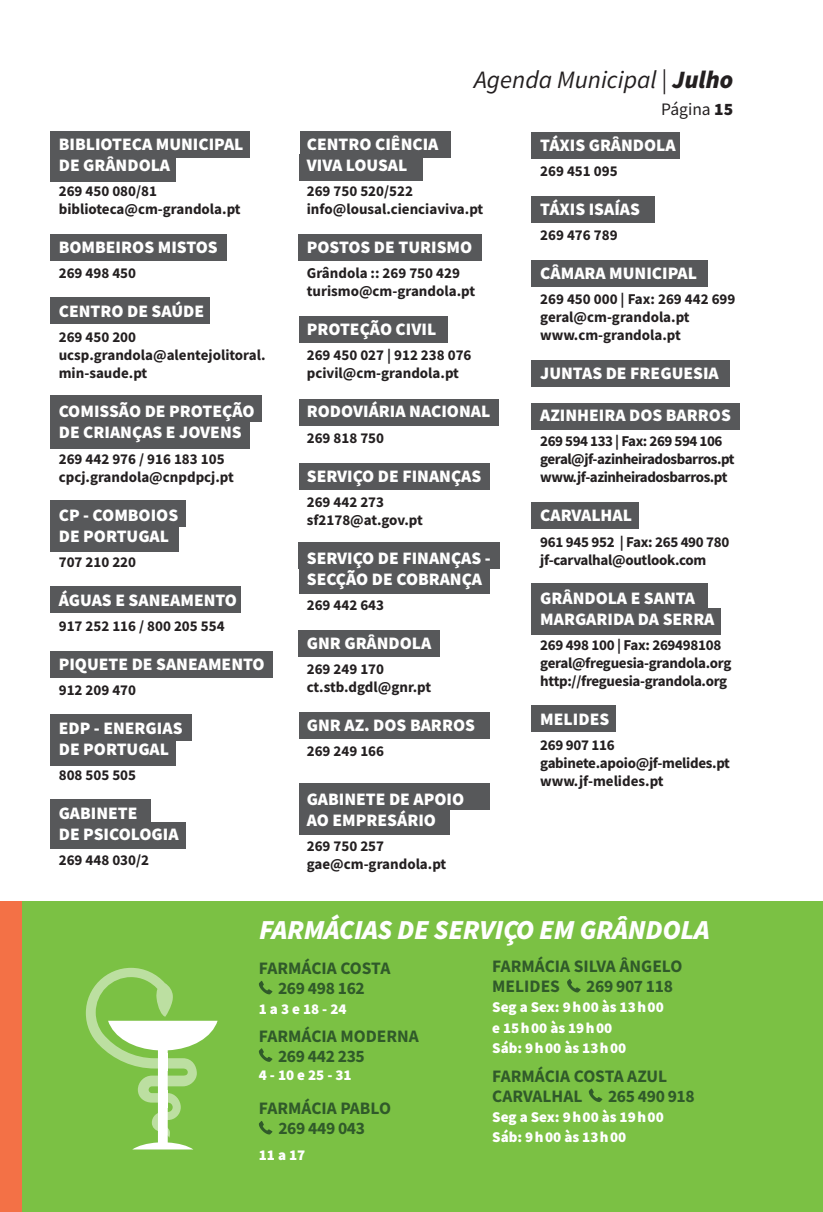
<style>
.page{position:relative;width:823px;height:1212px;background:#fff}
.page>*{position:absolute;margin:0;border:0;box-sizing:border-box;transform-origin:0 0}
.t1{font:italic 900 27.5px "Source Sans Pro";letter-spacing:-.01em;color:#fff}
.t2{font:italic 25px "Source Sans Pro";color:#231f20}
.t3{font:900 17.5px/21px "Source Sans Pro";color:#fff}
.t4{font:700 17.5px/20px "Source Sans Pro";color:#305a2a}
.t5{font:700 17.5px/20px "Source Sans Pro";letter-spacing:-.02em;color:#305a2a;text-align:center}
.t6{font:17.5px "Source Sans Pro";color:#231f20}
.t7{font:700 15px/18px "Source Sans Pro";color:#231f20}
.t8{font:700 15px "Source Sans Pro";letter-spacing:-.02em;color:#231f20}
.t9{font:900 15px/20px "Source Sans Pro";color:#fff}
.t10{font:700 15px "Source Sans Pro";letter-spacing:-.03em;color:#231f20}
.s1{font-weight:900}
</style>
<div class="page">
<div style="left:298px;top:630px;width:142px;height:26px;background:#57585a"></div>
<div style="left:50px;top:651px;width:222px;height:26px;background:#57585a"></div>
<div style="left:299px;top:154px;width:123px;height:27px;background:#57585a"></div>
<div style="left:50px;top:131px;width:199px;height:26px;background:#57585a"></div>
<div style="left:50px;top:234px;width:177px;height:26px;background:#57585a"></div>
<div style="left:50px;top:395px;width:211px;height:27px;background:#57585a"></div>
<div style="left:50px;top:422px;width:199px;height:26px;background:#57585a"></div>
<div style="left:50px;top:500px;width:136px;height:27px;background:#57585a"></div>
<div style="left:50px;top:525px;width:129px;height:26px;background:#57585a"></div>
<div style="left:50px;top:586px;width:191px;height:26px;background:#57585a"></div>
<div style="left:50px;top:714px;width:141px;height:27px;background:#57585a"></div>
<div style="left:50px;top:739px;width:126px;height:27px;background:#57585a"></div>
<div style="left:50px;top:799px;width:100px;height:27px;background:#57585a"></div>
<div style="left:50px;top:822px;width:136px;height:27px;background:#57585a"></div>
<div style="left:298px;top:235px;width:183px;height:26px;background:#57585a"></div>
<div style="left:298px;top:316px;width:149px;height:27px;background:#57585a"></div>
<div style="left:298px;top:399px;width:200px;height:27px;background:#57585a"></div>
<div style="left:298px;top:463px;width:191px;height:27px;background:#57585a"></div>
<div style="left:298px;top:542px;width:201px;height:27px;background:#57585a"></div>
<div style="left:531px;top:197px;width:123px;height:26px;background:#57585a"></div>
<div style="left:298px;top:567px;width:191px;height:26px;background:#57585a"></div>
<div style="left:531px;top:133px;width:149px;height:26px;background:#57585a"></div>
<div style="left:531px;top:583px;width:177px;height:26px;background:#57585a"></div>
<div style="left:531px;top:608px;width:189px;height:27px;background:#57585a"></div>
<div style="left:531px;top:360px;width:198px;height:27px;background:#57585a"></div>
<div style="left:531px;top:502px;width:107px;height:27px;background:#57585a"></div>
<div style="left:50px;top:156px;width:126px;height:26px;background:#57585a"></div>
<div style="left:50px;top:298px;width:159px;height:26px;background:#57585a"></div>
<div style="left:299px;top:131px;width:151px;height:26px;background:#57585a"></div>
<div style="left:531px;top:260px;width:177px;height:27px;background:#57585a"></div>
<div style="left:531px;top:705px;width:84px;height:26px;background:#57585a"></div>
<div style="left:531px;top:403px;width:208px;height:27px;background:#57585a"></div>
<div style="left:298px;top:712px;width:191px;height:26px;background:#57585a"></div>
<div style="left:298px;top:783px;width:191px;height:27px;background:#57585a"></div>
<div style="left:298px;top:808px;width:151px;height:27px;background:#57585a"></div>
<div style="left:21px;top:902px;width:801px;height:310px;background:#7bc144"></div>
<svg style="left:86px;top:968px;width:131px;height:181px"></svg>
<div style="left:158px;top:1090px;width:10px;height:17px;background:#fff"></div>
<div style="left:158px;top:1053px;width:10px;height:18px;background:#fff"></div>
<svg style="left:259px;top:981px;width:13px;height:13px"></svg>
<svg style="left:259px;top:1048px;width:13px;height:14px"></svg>
<svg style="left:259px;top:1121px;width:13px;height:13px"></svg>
<svg style="left:567px;top:979px;width:13px;height:13px"></svg>
<svg style="left:588px;top:1088px;width:14px;height:14px"></svg>
<div style="left:0;top:902px;width:21px;height:310px;background:#f37146"></div>
<p class="t3" style="left:59px;top:133px;width:186px">BIBLIOTECA MUNICIPAL</p>
<p class="t3" style="left:59px;top:154px;width:113px">DE GRÂNDOLA</p>
<p class="t7" style="left:59px;top:182px;width:100px">269 450 080/81</p>
<p class="t7" style="left:59px;top:200px;width:183px">biblioteca@cm-grandola.pt</p>
<p class="t3" style="left:59px;top:237px;width:160px">BOMBEIROS MISTOS</p>
<p class="t7" style="left:59px;top:264px;width:79px">269 498 450</p>
<p class="t3" style="left:59px;top:301px;width:147px">CENTRO DE SAÚDE</p>
<p class="t7" style="left:59px;top:328px;width:79px">269 450 200</p>
<p class="t7" style="left:59px;top:346px;width:208px">ucsp.grandola@alentejolitoral. min-saude.pt</p>
<p class="t3" style="left:59px;top:401px;width:197px">COMISSÃO DE PROTEÇÃO</p>
<p class="t3" style="left:59px;top:422px;width:184px">DE CRIANÇAS E JOVENS</p>
<p class="t7" style="left:59px;top:449px;width:167px">269 442 976 / 916 183 105</p>
<p class="t7" style="left:59px;top:467px;width:176px">cpcj.grandola@cnpdpcj.pt</p>
<p class="t3" style="left:59px;top:504px;width:121px">CP - COMBOIOS<br>DE PORTUGAL</p>
<p class="t7" style="left:59px;top:552px;width:79px">707 210 220</p>
<p class="t3" style="left:59px;top:589px;width:180px">ÁGUAS E SANEAMENTO</p>
<p class="t7" style="left:59px;top:616px;width:167px">917 252 116 / 800 205 554</p>
<p class="t3" style="left:59px;top:653px;width:207px">PIQUETE DE SANEAMENTO</p>
<p class="t7" style="left:59px;top:681px;width:79px">912 209 470</p>
<p class="t3" style="left:59px;top:717px;width:125px">EDP - ENERGIAS<br>DE PORTUGAL</p>
<p class="t7" style="left:59px;top:766px;width:79px">808 505 505</p>
<p class="t3" style="left:59px;top:802px;width:121px">GABINETE<br>DE PSICOLOGIA</p>
<p class="t7" style="left:59px;top:851px;width:92px">269 448 030/2</p>
<h2 class="t2" style="left:474px;top:64px;width:260px">Agenda Municipal | <span class="s1">Julho</span></h2>
<p class="t6" style="left:661px;top:98px;width:73px">Página <span class="s1">15</span></p>
<p class="t3" style="left:306px;top:133px;width:133px">CENTRO CIÊNCIA<br>VIVA LOUSAL</p>
<p class="t7" style="left:306px;top:182px;width:108px">269 750 520/522</p>
<p class="t7" style="left:306px;top:200px;width:178px">info@lousal.cienciaviva.pt</p>
<p class="t3" style="left:306px;top:237px;width:167px">POSTOS DE TURISMO</p>
<p class="t7" style="left:306px;top:264px;width:154px">Grândola :: 269 750 429</p>
<p class="t7" style="left:306px;top:282px;width:170px">turismo@cm-grandola.pt</p>
<p class="t3" style="left:306px;top:319px;width:131px">PROTEÇÃO CIVIL</p>
<p class="t7" style="left:306px;top:346px;width:166px">269 450 027 | 912 238 076</p>
<p class="t7" style="left:306px;top:364px;width:154px">pcivil@cm-grandola.pt</p>
<p class="t3" style="left:306px;top:401px;width:185px">RODOVIÁRIA NACIONAL</p>
<p class="t7" style="left:306px;top:428px;width:79px">269 818 750</p>
<p class="t3" style="left:306px;top:465px;width:176px">SERVIÇO DE FINANÇAS</p>
<p class="t7" style="left:306px;top:492px;width:118px">269 442 273 sf2178@at.gov.pt</p>
<p class="t3" style="left:306px;top:547px;width:185px">SERVIÇO DE FINANÇAS -<br>SECÇÃO DE COBRANÇA</p>
<p class="t7" style="left:306px;top:595px;width:79px">269 442 643</p>
<p class="t3" style="left:306px;top:632px;width:126px">GNR GRÂNDOLA</p>
<p class="t7" style="left:306px;top:660px;width:79px">269 249 170</p>
<p class="t7" style="left:306px;top:678px;width:126px">ct.stb.dgdl@gnr.pt</p>
<p class="t3" style="left:306px;top:714px;width:170px">GNR AZ. DOS BARROS</p>
<p class="t7" style="left:306px;top:742px;width:79px">269 249 166</p>
<p class="t3" style="left:306px;top:788px;width:159px">GABINETE DE APOIO<br>AO EMPRESÁRIO</p>
<p class="t7" style="left:306px;top:837px;width:141px">269 750 257 gae@cm-grandola.pt</p>
<p class="t3" style="left:540px;top:134px;width:137px">TÁXIS GRÂNDOLA</p>
<p class="t7" style="left:540px;top:162px;width:79px">269 451 095</p>
<p class="t3" style="left:540px;top:198px;width:101px">TÁXIS ISAÍAS</p>
<p class="t7" style="left:540px;top:226px;width:79px">269 476 789</p>
<p class="t3" style="left:540px;top:263px;width:158px">CÂMARA MUNICIPAL</p>
<p class="t7" style="left:540px;top:290px;width:196px">269 450 000 | Fax: 269 442 699</p>
<p class="t7" style="left:540px;top:308px;width:151px">geral@cm-grandola.pt</p>
<p class="t7" style="left:540px;top:326px;width:142px">www.cm-grandola.pt</p>
<p class="t3" style="left:540px;top:363px;width:180px">JUNTAS DE FREGUESIA</p>
<p class="t3" style="left:540px;top:405px;width:192px">AZINHEIRA DOS BARROS</p>
<p class="t10" style="left:540px;top:431px;width:183px">269 594 133 | Fax: 269 594 106</p>
<p class="t10" style="left:540px;top:449px;width:196px">geral@jf-azinheiradosbarros.pt</p>
<p class="t10" style="left:540px;top:467px;width:188px">www.jf-azinheiradosbarros.pt</p>
<p class="t3" style="left:540px;top:505px;width:93px">CARVALHAL</p>
<p class="t8" style="left:540px;top:531px;width:190px">961 945 952 | Fax: 265 490 780</p>
<p class="t8" style="left:540px;top:549px;width:167px">jf-carvalhal@outlook.com</p>
<p class="t3" style="left:540px;top:587px;width:175px">GRÂNDOLA E SANTA<br>MARGARIDA DA SERRA</p>
<p class="t8" style="left:540px;top:634px;width:182px">269 498 100 | Fax: 269498108</p>
<p class="t8" style="left:540px;top:652px;width:192px">geral@freguesia-grandola.org</p>
<p class="t8" style="left:540px;top:670px;width:188px">http://freguesia-grandola.org</p>
<p class="t3" style="left:540px;top:708px;width:70px">MELIDES</p>
<p class="t8" style="left:540px;top:734px;width:76px">269 907 116</p>
<p class="t8" style="left:540px;top:752px;width:191px">gabinete.apoio@jf-melides.pt</p>
<p class="t7" style="left:540px;top:771px;width:125px">www.jf-melides.pt</p>
<p class="t1" style="left:259px;top:911px;width:451px">FARMÁCIAS DE SERVIÇO EM GRÂNDOLA</p>
<p class="t4" style="left:259px;top:958px;width:133px">FARMÁCIA COSTA</p>
<p class="t5" style="left:278px;top:978px;width:88px">269 498 162</p>
<p class="t9" style="left:259px;top:999px;width:89px">1 a 3 e 18 - 24</p>
<p class="t4" style="left:259px;top:1026px;width:161px">FARMÁCIA MODERNA</p>
<p class="t5" style="left:278px;top:1046px;width:88px">269 442 235</p>
<p class="t9" style="left:259px;top:1064px;width:94px">4 - 10 e 25 - 31</p>
<p class="t5" style="left:259px;top:1098px;width:133px">FARMÁCIA PABLO<br>269 449 043</p>
<p class="t9" style="left:259px;top:1144px;width:48px">11 a 17</p>
<p class="t4" style="left:492px;top:956px;width:191px">FARMÁCIA SILVA ÂNGELO<br>MELIDES</p>
<p class="t5" style="left:586px;top:976px;width:88px">269 907 118</p>
<p class="t9" style="left:492px;top:997px;width:173px">Seg a Sex: 9h00 às 13h00 e 15h00 às 19h00<br>Sáb: 9h00 às 13h00</p>
<p class="t4" style="left:492px;top:1066px;width:176px">FARMÁCIA COSTA AZUL<br>CARVALHAL</p>
<p class="t5" style="left:607px;top:1086px;width:88px">265 490 918</p>
<p class="t9" style="left:492px;top:1107px;width:173px">Seg a Sex: 9h00 às 19h00<br>Sáb: 9h00 às 13h00</p>
</div>
